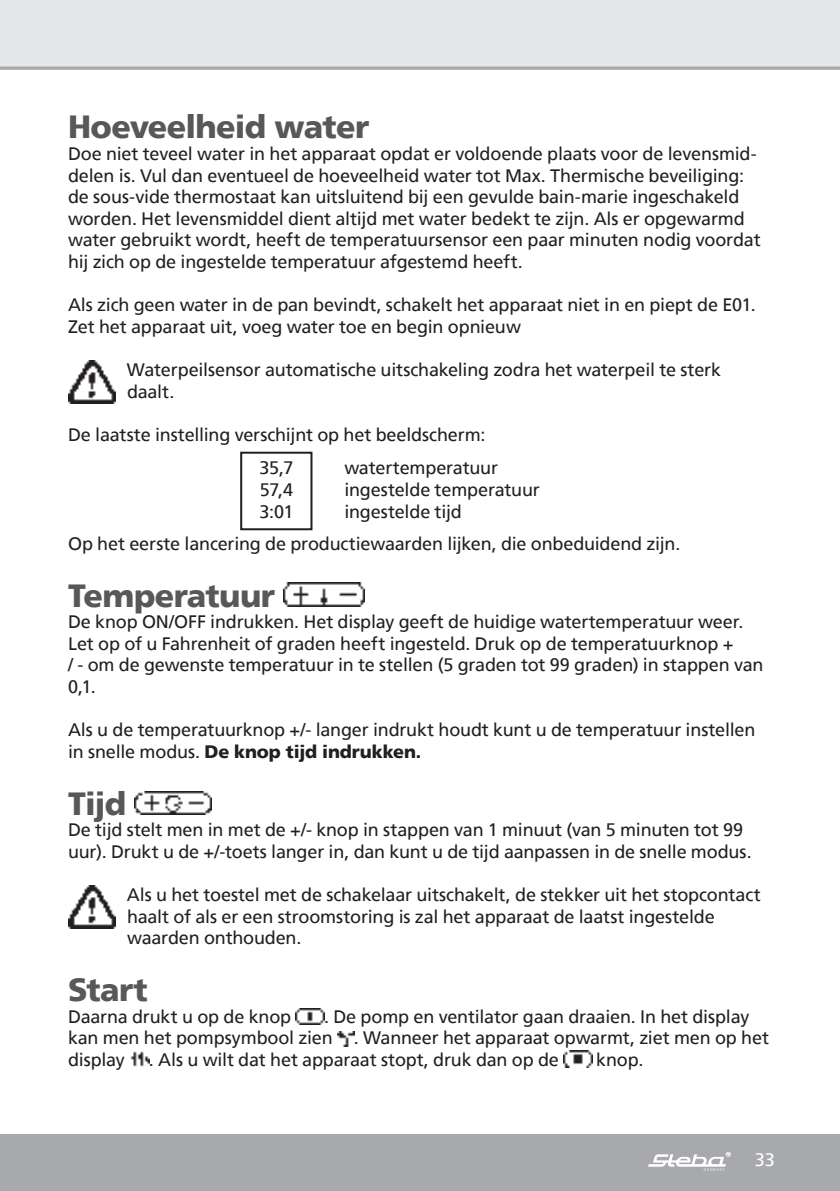
<style>
.page{position:relative;width:840px;height:1191px;background:#fff}
.page>*{position:absolute;margin:0;border:0;box-sizing:border-box;transform-origin:0 0}
.t1{font:900 32px "Frutiger";letter-spacing:-.02em;color:#57585a}
.t2{font:18px/21.6px "Frutiger";letter-spacing:-.01em;color:#231f20}
.t3{font:18px "Frutiger";color:#fff}
.s1{font-weight:900}
</style>
<div class="page">
<div style="left:0;top:0;width:839px;height:68px;background:#e6e7e9"></div>
<div style="left:0;top:1134px;width:839px;height:57px;background:#a8a9ad"></div>
<svg style="left:648px;top:1151px;width:82px;height:19px"></svg>
<svg style="left:0;top:66px;width:839px;height:4px;background:#b3b4b8"></svg>
<img style="left:68px;top:360px;width:48px;height:43px">
<div style="left:240px;top:452px;width:72px;height:78px;border:2px solid #231f20"></div>
<img style="left:283px;top:583px;width:81px;height:23px">
<img style="left:135px;top:791px;width:76px;height:23px">
<img style="left:68px;top:885px;width:48px;height:43px">
<img style="left:295px;top:1008px;width:29px;height:17px">
<img style="left:337px;top:1031px;width:17px;height:15px">
<img style="left:130px;top:1051px;width:19px;height:16px">
<img style="left:563px;top:1050px;width:28px;height:17px">
<h1 class="t1" style="left:68px;top:113px;width:302px">Hoeveelheid water</h1>
<p class="t2" style="left:68px;top:144px;width:693px">Doe niet teveel water in het apparaat opdat er voldoende plaats voor de levensmid&shy;delen is. Vul dan eventueel de hoeveelheid water tot Max. Thermische beveiliging: de sous-vide thermostaat kan uitsluitend bij een gevulde bain-marie ingeschakeld worden. Het levensmiddel dient altijd met water bedekt te zijn. Als er opgewarmd water gebruikt wordt, heeft de temperatuursensor een paar minuten nodig voordat hij zich op de ingestelde temperatuur afgestemd heeft.</p>
<p class="t2" style="left:68px;top:295px;width:688px">Als zich geen water in de pan bevindt, schakelt het apparaat niet in en piept de E01.<br>Zet het apparaat uit, voeg water toe en begin opnieuw</p>
<p class="t2" style="left:127px;top:360px;width:595px">Waterpeilsensor automatische uitschakeling zodra het waterpeil te sterk daalt.</p>
<p class="t2" style="left:68px;top:419px;width:418px;line-height:33.6px;text-align:center">De laatste instelling verschijnt op het beeldscherm:<br>35,7</p>
<p class="t2" style="left:344px;top:459px;width:155px">watertemperatuur</p>
<p class="t2" style="left:260px;top:480px;width:35px">57,4</p>
<p class="t2" style="left:344px;top:480px;width:197px">ingestelde temperatuur</p>
<p class="t2" style="left:259px;top:502px;width:36px">3:01</p>
<p class="t2" style="left:68px;top:497px;width:613px;line-height:32px;text-indent:276px">ingestelde tijd<br>Op het eerste lancering de productiewaarden lijken, die onbeduidend zijn.</p>
<h1 class="t1" style="left:68px;top:581px;width:208px">Temperatuur</h1>
<p class="t2" style="left:68px;top:612px;width:696px">De knop ON/OFF indrukken. Het display geeft de huidige watertemperatuur weer.<br>Let op of u Fahrenheit of graden heeft ingesteld. Druk op de temperatuurknop +<br>/ - om de gewenste temperatuur in te stellen (5 graden tot 99 graden) in stappen van 0,1.</p>
<p class="t2" style="left:68px;top:720px;width:688px">Als u de temperatuurknop +/- langer indrukt houdt kunt u de temperatuur instellen in snelle modus. <span class="s1">De knop tijd indrukken.</span></p>
<h1 class="t1" style="left:68px;top:789px;width:59px">Tijd</h1>
<p class="t2" style="left:68px;top:820px;width:684px">De tijd stelt men in met de +/- knop in stappen van 1 minuut (van 5 minuten tot 99 uur). Drukt u de +/-toets langer in, dan kunt u de tijd aanpassen in de snelle modus.</p>
<p class="t2" style="left:127px;top:885px;width:635px">Als u het toestel met de schakelaar uitschakelt, de stekker uit het stopcontact haalt of als er een stroomstoring is zal het apparaat de laatst ingestelde waarden onthouden.</p>
<h1 class="t1" style="left:68px;top:975px;width:81px">Start</h1>
<p class="t2" style="left:68px;top:1007px;width:224px">Daarna drukt u op de knop</p>
<p class="t2" style="left:68px;top:1007px;width:702px;text-indent:256px">. De pomp en ventilator gaan draaien. In het display kan men het pompsymbool zien . Wanneer het apparaat opwarmt, ziet men op het display</p>
<p class="t2" style="left:149px;top:1050px;width:411px">. Als u wilt dat het apparaat stopt, druk dan op de</p>
<p class="t2" style="left:596px;top:1050px;width:49px">knop.</p>
<p class="t3" style="left:754px;top:1152px;width:22px">33</p>
</div>
